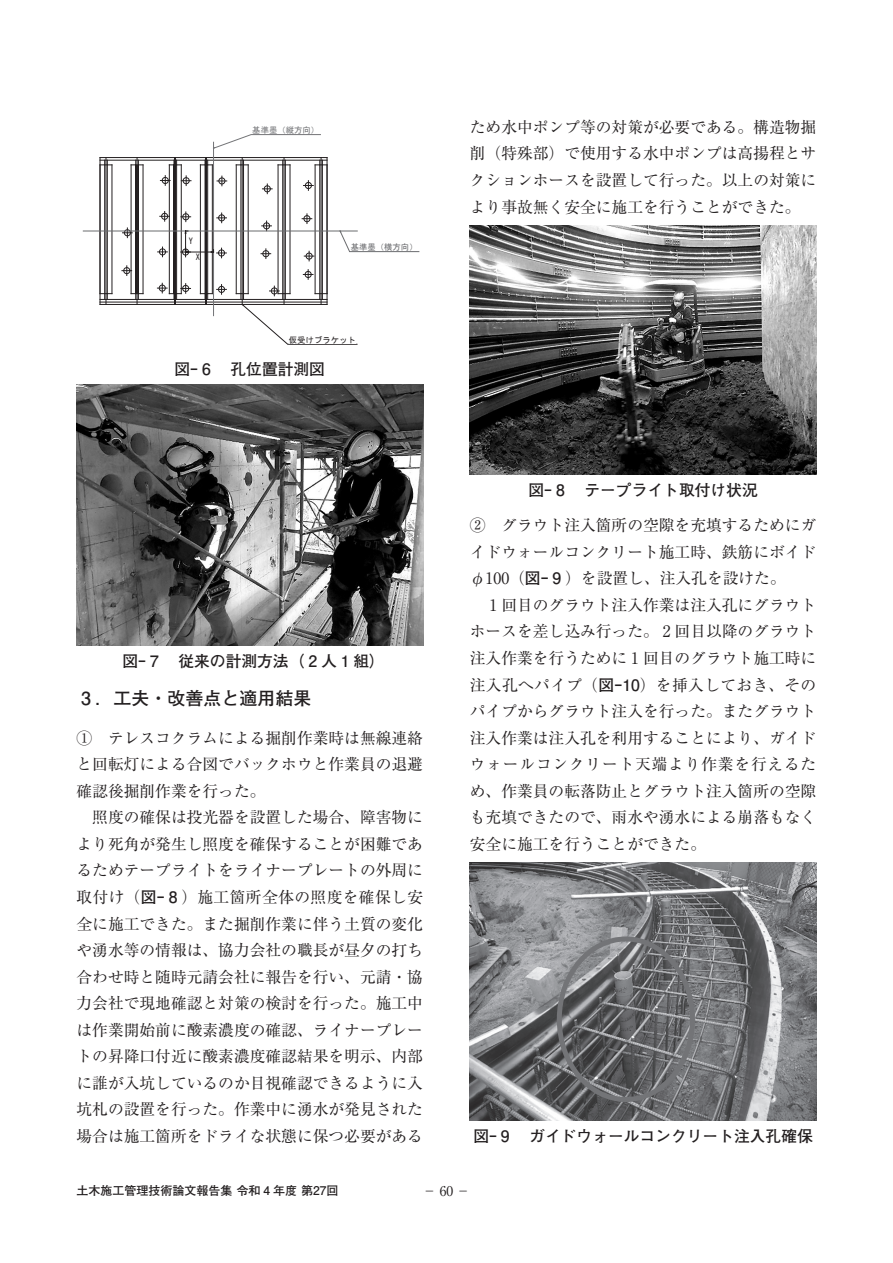
<style>
.page{position:relative;width:893px;height:1263px;background:#fff}
.page>*{position:absolute;margin:0;border:0;box-sizing:border-box;transform-origin:0 0}
.大見出し{font:700 18px "Futo Go B101 Pr 6 N";color:#231f20}
.基本文{font:15.75px/26.5px "Ryumin Pr 6 N";color:#231f20;text-align:justify}
.キャプション{font:700 15.75px "Futo Go B101 Pr 6 N";color:#231f20}
.t1{font:13.5px "Ryumin Pr 6 N";color:#231f20}
.t2{font:700 12px "Futo Go B101 Pro";color:#231f20}
.t3{font:8.4px "MS Gothic";color:#231f20}
.t4{font:8.4px "MS Gothic";color:#737477}
.t5{font:8.4px "MS Gothic";color:#6a6b6e}
.s1{font-family:"Futo Go B101 Pr 6 N";font-weight:700}
</style>
<div class="page">
<hr style="left:100px;top:157px;width:227px;height:1px;background:#231f20">
<hr style="left:100px;top:160px;width:227px;height:1px;background:#231f20">
<hr style="left:100px;top:304px;width:227px;height:1px;background:#231f20">
<hr style="left:100px;top:302px;width:227px;height:1px;background:#231f20">
<hr style="left:100px;top:299px;width:227px;height:1px;background:#231f20">
<hr style="left:112px;top:165px;width:1px;height:129px;background:#231f20">
<hr style="left:143px;top:165px;width:1px;height:129px;background:#231f20">
<svg style="left:100px;top:158px;width:12px;height:146px"></svg>
<svg style="left:122px;top:158px;width:21px;height:146px"></svg>
<hr style="left:83px;top:231px;width:274px;height:1px;background:#6a6b6e">
<hr style="left:213px;top:142px;width:1px;height:174px;background:#737477">
<svg style="left:213px;top:134px;width:108px;height:15px"></svg>
<svg style="left:236px;top:158px;width:184px;height:187px"></svg>
<svg style="left:157px;top:158px;width:70px;height:146px"></svg>
<div style="left:289px;top:335px;width:67px;height:9px;background:#fff"></div>
<div style="left:351px;top:243px;width:67px;height:8px;background:#fff"></div>
<img style="left:77px;top:385px;width:346px;height:260px">
<img style="left:470px;top:225px;width:346px;height:249px">
<img style="left:470px;top:862px;width:346px;height:258px">
<div style="left:557px;top:936px;width:138px;height:166px;border:5px solid #737477;border-radius:50%"></div>
<p class="t3" style="left:189px;top:237px;width:6px">Y</p>
<p class="t3" style="left:196px;top:253px;width:6px">X</p>
<p class="t4" style="left:252px;top:126px;width:68px">基準墨（縦方向）</p>
<p class="t5" style="left:351px;top:243px;width:68px">基準墨（横方向）</p>
<p class="t3" style="left:289px;top:335px;width:68px">仮受けブラケット</p>
<p class="キャプション" style="left:175px;top:356px;width:152px">図‒ 6 　孔位置計測図</p>
<p class="キャプション" style="left:122px;top:649px;width:264px">図‒ 7 　従来の計測方法（ 2 人 1 組）</p>
<p class="大見出し" style="left:81px;top:683px;width:232px">3 ．工夫・改善点と適用結果</p>
<p class="基本文" style="left:77px;top:724px;width:348px">①　テレスコクラムによる掘削作業時は無線連絡と回転灯による合図でバックホウと作業員の退避確認後掘削作業を行った。</p>
<p class="基本文" style="left:77px;top:803px;width:348px">　照度の確保は投光器を設置した場合、障害物により死角が発生し照度を確保することが困難であるためテープライトをライナープレートの外周に取付け（<span class="s1">図‒ 8</span> ）施工箇所全体の照度を確保し安全に施工できた。また掘削作業に伴う土質の変化や湧水等の情報は、協力会社の職長が昼夕の打ち合わせ時と随時元請会社に報告を行い、元請・協力会社で現地確認と対策の検討を行った。施工中は作業開始前に酸素濃度の確認、ライナープレートの昇降口付近に酸素濃度確認結果を明示、内部に誰が入坑しているのか目視確認できるように入坑札の設置を行った。作業中に湧水が発見された場合は施工箇所をドライな状態に保つ必要がある</p>
<p class="基本文" style="left:470px;top:113px;width:348px">ため水中ポンプ等の対策が必要である。構造物掘削（特殊部）で使用する水中ポンプは高揚程とサクションホースを設置して行った。以上の対策により事故無く安全に施工を行うことができた。</p>
<p class="キャプション" style="left:528px;top:478px;width:231px">図‒ 8 　テープライト取付け状況</p>
<p class="基本文" style="left:470px;top:511px;width:348px">②　グラウト注入箇所の空隙を充填するためにガイドウォールコンクリート施工時、鉄筋にボイドφ100（<span class="s1">図‒ 9</span> ）を設置し、注入孔を設けた。</p>
<p class="基本文" style="left:470px;top:591px;width:348px">　 1 回目のグラウト注入作業は注入孔にグラウトホースを差し込み行った。 2 回目以降のグラウト注入作業を行うために 1 回目のグラウト施工時に注入孔へパイプ（<span class="s1">図‒10</span>）を挿入しておき、そのパイプからグラウト注入を行った。またグラウト注入作業は注入孔を利用することにより、ガイドウォールコンクリート天端より作業を行えるため、作業員の転落防止とグラウト注入箇所の空隙も充填できたので、雨水や湧水による崩落もなく安全に施工を行うことができた。</p>
<p class="キャプション" style="left:473px;top:1123px;width:341px">図‒ 9 　ガイドウォールコンクリート注入孔確保</p>
<p class="t2" style="left:77px;top:1181px;width:264px">土木施工管理技術論文報告集 令和 4 年度 第27回</p>
<p class="t1" style="left:423px;top:1180px;width:49px">－60－</p>
</div>
